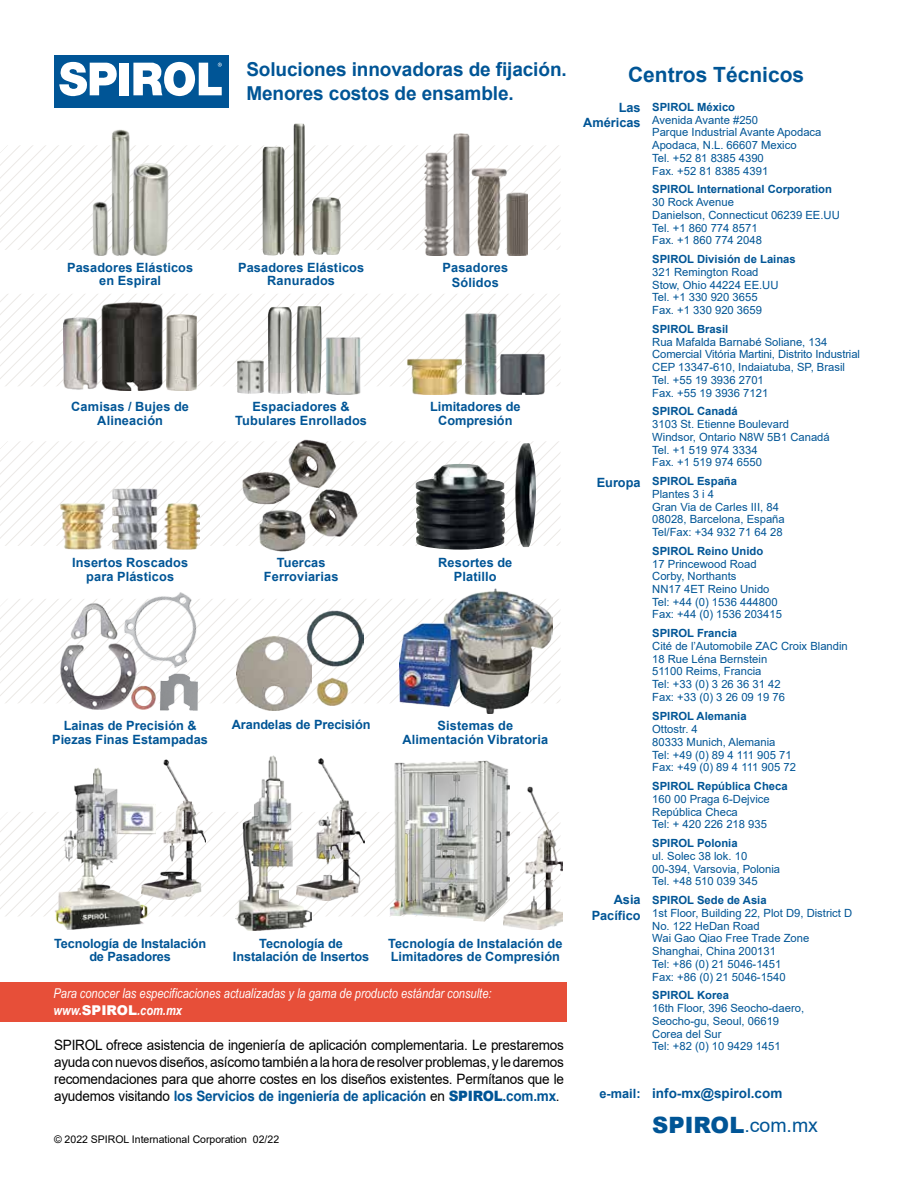
<style>
.page{position:relative;width:918px;height:1188px;background:#fff}
.page>*{position:absolute;margin:0;border:0;box-sizing:border-box;transform-origin:0 0}
.t1{font:700 21px "Arial";color:#005596}
.t2{font:19.5px "Arial";color:#005596}
.t3{font:700 19.2px/23.1px "Arial";letter-spacing:-.005em;color:#005596}
.t4{font:14.25px/17.1px "Arial";letter-spacing:-.015em;color:#000;text-align:justify;scale:.95 1}
.t5{font:italic 13.5px/16.5px "Arial Narrow";color:#fff}
.t6{font:700 13.5px "Arial";color:#005596}
.t7{font:700 12.75px/13.5px "Arial";letter-spacing:.005em;color:#005596;text-align:center}
.t8{font:11.25px/12.8px "Arial";color:#005596}
.t9{font:700 11.25px "Arial";color:#005596}
.t10{font:10.5px "Arial";color:#000}
.s1{font-weight:900;font-size:22.5px}
.s2{font-weight:700}
.s3{font-family:"Arial";font-weight:900;font-style:normal}
.s4{font-weight:700;color:#005596}
.s5{font-weight:900;color:#005596}
</style>
<div class="page">
<div style="left:0;top:983px;width:566px;height:39px;background:#e74f39"></div>
<svg style="left:0;top:812px;width:389px;height:104px"></svg>
<svg style="left:0;top:599px;width:400px;height:104px"></svg>
<svg style="left:0;top:441px;width:508px;height:105px"></svg>
<svg style="left:0;top:294px;width:516px;height:92px"></svg>
<svg style="left:0;top:145px;width:425px;height:105px"></svg>
<div style="left:54px;top:55px;width:174px;height:53px;background:#005596"></div>
<div style="left:119px;top:63px;width:10px;height:32px;background:#fff"></div>
<svg style="left:59px;top:62px;width:58px;height:34px"></svg>
<svg style="left:133px;top:61px;width:89px;height:35px"></svg>
<img style="left:236px;top:755px;width:75px;height:176px">
<img style="left:297px;top:759px;width:67px;height:142px">
<img style="left:389px;top:761px;width:121px;height:161px">
<img style="left:503px;top:787px;width:60px;height:142px">
<img style="left:156px;top:760px;width:50px;height:139px">
<img style="left:54px;top:768px;width:102px;height:162px">
<img style="left:88px;top:129px;width:84px;height:127px">
<img style="left:262px;top:123px;width:43px;height:133px">
<img style="left:312px;top:197px;width:29px;height:58px">
<img style="left:425px;top:133px;width:102px;height:123px">
<img style="left:101px;top:303px;width:62px;height:88px">
<img style="left:167px;top:314px;width:30px;height:77px">
<img style="left:63px;top:303px;width:35px;height:87px">
<img style="left:325px;top:305px;width:38px;height:89px">
<img style="left:237px;top:306px;width:86px;height:88px">
<img style="left:464px;top:314px;width:34px;height:80px">
<img style="left:498px;top:314px;width:47px;height:80px">
<img style="left:407px;top:327px;width:55px;height:67px">
<img style="left:242px;top:439px;width:116px;height:113px">
<img style="left:416px;top:443px;width:120px;height:107px">
<img style="left:236px;top:635px;width:75px;height:75px">
<img style="left:307px;top:610px;width:57px;height:57px">
<img style="left:314px;top:673px;width:37px;height:33px">
<img style="left:400px;top:589px;width:152px;height:124px">
<img style="left:158px;top:672px;width:42px;height:39px">
<img style="left:136px;top:685px;width:21px;height:25px">
<img style="left:59px;top:640px;width:77px;height:70px">
<img style="left:67px;top:599px;width:49px;height:43px">
<img style="left:116px;top:592px;width:96px;height:80px">
<img style="left:61px;top:489px;width:96px;height:61px">
<img style="left:157px;top:473px;width:42px;height:76px">
<h3 class="t3" style="left:246px;top:58px;width:322px">Soluciones innovadoras de fijación.<br>Menores costos de ensamble.</h3>
<h1 class="t1" style="left:628px;top:60px;width:178px">Centros Técnicos</h1>
<p class="t9" style="left:652px;top:99px;width:84px">SPIROL México</p>
<p class="t8" style="left:652px;top:113px;width:171px">Avenida Avante #250<br>Parque Industrial Avante Apodaca<br>Apodaca, N.L. 66607 Mexico<br>Tel. +52 81 8385 4390<br>Fax. +52 81 8385 4391</p>
<p class="t9" style="left:652px;top:181px;width:181px">SPIROL International Corporation</p>
<p class="t8" style="left:652px;top:196px;width:189px">30 Rock Avenue<br>Danielson, Connecticut 06239 EE.UU<br>Tel. +1 860 774 8571<br>Fax. +1 860 774 2048</p>
<p class="t9" style="left:652px;top:251px;width:145px">SPIROL División de Lainas</p>
<p class="t8" style="left:652px;top:265px;width:128px">321 Remington Road<br>Stow, Ohio 44224 EE.UU<br>Tel. +1 330 920 3655<br>Fax. +1 330 920 3659</p>
<p class="t9" style="left:652px;top:321px;width:78px">SPIROL Brasil</p>
<p class="t8" style="left:652px;top:335px;width:209px">Rua Mafalda Barnabé Soliane, 134<br>Comercial Vitória Martini, Distrito Industrial<br>CEP 13347-610, Indaiatuba, SP, Brasil<br>Tel. +55 19 3936 2701<br>Fax. +55 19 3936 7121</p>
<p class="t9" style="left:652px;top:403px;width:87px">SPIROL Canadá</p>
<p class="t8" style="left:652px;top:418px;width:179px">3103 St. Etienne Boulevard<br>Windsor, Ontario N8W 5B1 Canadá<br>Tel. +1 519 974 3334<br>Fax. +1 519 974 6550</p>
<p class="t9" style="left:652px;top:473px;width:86px">SPIROL España</p>
<p class="t8" style="left:652px;top:487px;width:134px">Plantes 3 i 4<br>Gran Via de Carles III, 84<br>08028, Barcelona, España<br>Tel/Fax: +34 932 71 64 28</p>
<p class="t9" style="left:652px;top:543px;width:113px">SPIROL Reino Unido</p>
<p class="t8" style="left:652px;top:557px;width:131px">17 Princewood Road<br>Corby, Northants<br>NN17 4ET Reino Unido<br>Tel: +44 (0) 1536 444800<br>Fax: +44 (0) 1536 203415</p>
<p class="t9" style="left:652px;top:625px;width:86px">SPIROL Francia</p>
<p class="t8" style="left:652px;top:640px;width:197px">Cité de l’Automobile ZAC Croix Blandin<br>18 Rue Léna Bernstein<br>51100 Reims, Francia<br>Tel: +33 (0) 3 26 36 31 42<br>Fax: +33 (0) 3 26 09 19 76</p>
<p class="t9" style="left:652px;top:708px;width:96px">SPIROL Alemania</p>
<p class="t8" style="left:652px;top:723px;width:145px">Ottostr. 4<br>80333 Munich, Alemania<br>Tel: +49 (0) 89 4 111 905 71<br>Fax: +49 (0) 89 4 111 905 72</p>
<p class="t9" style="left:652px;top:778px;width:137px">SPIROL República Checa</p>
<p class="t8" style="left:652px;top:793px;width:119px">160 00 Praga 6-Dejvice<br>República Checa<br>Tel: + 420 226 218 935</p>
<p class="t9" style="left:652px;top:835px;width:87px">SPIROL Polonia</p>
<p class="t8" style="left:652px;top:850px;width:129px">ul. Solec 38 lok. 10<br>00-394, Varsovia, Polonia<br>Tel. +48 510 039 345</p>
<p class="t9" style="left:652px;top:892px;width:116px">SPIROL Sede de Asia</p>
<p class="t8" style="left:652px;top:907px;width:202px">1st Floor, Building 22, Plot D9, District D<br>No. 122 HeDan Road<br>Wai Gao Qiao Free Trade Zone<br>Shanghai, China 200131<br>Tel: +86 (0) 21 5046-1451<br>Fax: +86 (0) 21 5046-1540</p>
<p class="t9" style="left:652px;top:988px;width:78px">SPIROL Korea</p>
<p class="t8" style="left:652px;top:1002px;width:153px">16th Floor, 396 Seocho-daero,<br>Seocho-gu, Seoul, 06619<br>Corea del Sur<br>Tel: +82 (0) 10 9429 1451</p>
<p class="t6" style="left:652px;top:1084px;width:132px">info-mx@spirol.com</p>
<h2 class="t2" style="left:652px;top:1111px;width:167px"><span class="s1">SPIROL</span>.com.mx</h2>
<p class="t7" style="left:583px;top:100px;width:59px;line-height:15.3px;text-align:right">Las<br>Américas</p>
<p class="t7" style="left:67px;top:261px;width:128px">Pasadores Elásticos en Espiral</p>
<p class="t7" style="left:238px;top:261px;width:128px">Pasadores Elásticos<br>Ranurados</p>
<p class="t7" style="left:443px;top:260px;width:67px;line-height:15.3px">Pasadores<br>Sólidos</p>
<p class="t7" style="left:71px;top:400px;width:119px">Camisas / Bujes de<br>Alineación</p>
<p class="t7" style="left:235px;top:400px;width:133px">Espaciadores &amp;<br>Tubulares Enrollados</p>
<p class="t7" style="left:430px;top:400px;width:92px">Limitadores de<br>Compresión</p>
<p class="t7" style="left:597px;top:476px;width:45px">Europa</p>
<p class="t7" style="left:72px;top:556px;width:118px">Insertos Roscados para Plásticos</p>
<p class="t7" style="left:264px;top:556px;width:76px">Tuercas<br>Ferroviarias</p>
<p class="t7" style="left:438px;top:556px;width:76px">Resortes de<br>Platillo</p>
<p class="t7" style="left:52px;top:719px;width:157px">Lainas de Precisión &amp;<br>Piezas Finas Estampadas</p>
<p class="t7" style="left:232px;top:718px;width:140px">Arandelas de Precisión</p>
<p class="t7" style="left:402px;top:719px;width:147px">Sistemas de<br>Alimentación Vibratoria</p>
<p class="t7" style="left:592px;top:893px;width:50px;line-height:15.3px;text-align:right">Asia<br>Pacífico</p>
<p class="t7" style="left:54px;top:936px;width:154px">Tecnología de Instalación de Pasadores</p>
<p class="t7" style="left:233px;top:936px;width:138px">Tecnología de<br>Instalación de Insertos</p>
<p class="t7" style="left:388px;top:936px;width:176px;text-align:left">Tecnología de Instalación de<br>Limitadores de Compresión</p>
<p class="t5" style="left:53px;top:985px;width:440px">Para conocer las especificaciones actualizadas y la gama de producto estándar consulte: <span class="s2">www.</span><span class="s3">SPIROL</span><span class="s2">.com.mx</span></p>
<p class="t4" style="left:54px;top:1036px;width:538px">SPIROL ofrece asistencia de ingeniería de aplicación complementaria. Le prestaremos ayuda con nuevos diseños, asícomo también a la hora de resolver problemas, y le daremos recomendaciones para que ahorre costes en los diseños existentes. Permítanos que le ayudemos visitando <span class="s4">los Servicios de ingeniería de aplicación</span> en <span class="s5">SPIROL</span><span class="s4">.com.mx</span>.</p>
<p class="t7" style="left:600px;top:1087px;width:43px">e-mail:</p>
<p class="t10" style="left:54px;top:1132px;width:227px">© 2022 SPIROL International Corporation 02/22</p>
</div>
